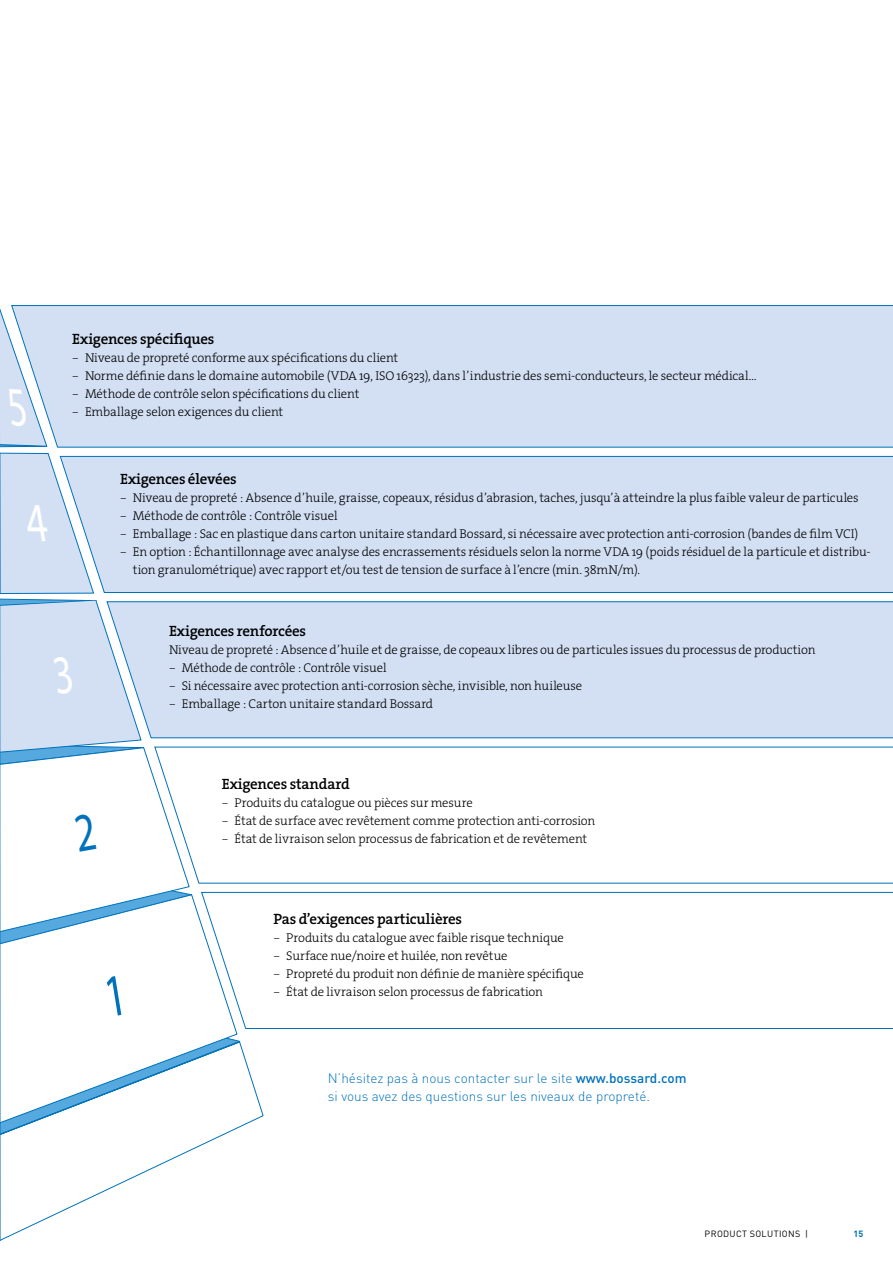
<style>
.page{position:relative;width:893px;height:1263px;background:#fff}
.page>*{position:absolute;margin:0;border:0;box-sizing:border-box;transform-origin:0 0}
.t1{font:15px "The Serif HP6 Se Bld";letter-spacing:-.015em;color:#000}
.t2{font:300 13.5px/18.6px "DINOT";color:#0072bb}
.t3{font:12.75px/18px "The Serif HP3 Lig";letter-spacing:-.015em;color:#000}
.t4{font:9px "DINOT";letter-spacing:.04em;color:#000}
.t5{font:700 9px "DINOT";color:#0072bb}
.s1{font-family:"DINOT";font-weight:300}
.s2{font-weight:500}
</style>
<div class="page">
<svg style="left:201px;top:892px;width:692px;height:137px"></svg>
<svg style="left:194px;top:746px;width:699px;height:138px"></svg>
<div style="left:194px;top:601px;width:699px;height:138px;background:#d3e0f4"></div>
<div style="left:194px;top:456px;width:699px;height:137px;background:#d3e0f4"></div>
<div style="left:11px;top:305px;width:882px;height:143px;background:#d3e0f4"></div>
<svg style="left:194px;top:894px;width:44px;height:82px"></svg>
<svg style="left:1px;top:1048px;width:263px;height:193px"></svg>
<hr style="left:0;top:605px;width:1px;height:636px;background:#0072bb">
<svg style="left:0;top:976px;width:242px;height:159px"></svg>
<svg style="left:0;top:453px;width:194px;height:492px"></svg>
<svg style="left:0;top:307px;width:48px;height:140px"></svg>
<p class="t1" style="left:72px;top:329px;width:144px">Exigences spécifiques</p>
<p class="t3" style="left:72px;top:349px;width:328px"><span class="s1">–</span> Niveau de propreté conforme aux spécifications du client</p>
<p class="t3" style="left:72px;top:367px;width:686px"><span class="s1">–</span> Norme définie dans le domaine automobile (VDA 19, ISO 16323), dans l’industrie des semi-conducteurs, le secteur médical...</p>
<p class="t3" style="left:72px;top:385px;width:289px"><span class="s1">–</span> Méthode de contrôle selon spécifications du client</p>
<p class="t3" style="left:72px;top:403px;width:213px"><span class="s1">–</span> Emballage selon exigences du client</p>
<p class="t1" style="left:120px;top:469px;width:118px">Exigences élevées</p>
<p class="t3" style="left:120px;top:489px;width:740px"><span class="s1">–</span> Niveau de propreté : Absence d’huile, graisse, copeaux, résidus d’abrasion, taches, jusqu’à atteindre la plus faible valeur de particules</p>
<p class="t3" style="left:120px;top:507px;width:219px"><span class="s1">–</span> Méthode de contrôle : Contrôle visuel</p>
<p class="t3" style="left:120px;top:525px;width:740px"><span class="s1">–</span> Emballage : Sac en plastique dans carton unitaire standard Bossard, si nécessaire avec protection anti-corrosion (bandes de film VCI)</p>
<p class="t3" style="left:133px;top:543px;width:739px;text-indent:-13px"><span class="s1">–</span> En option : Échantillonnage avec analyse des encrassements résiduels selon la norme VDA 19 (poids résiduel de la particule et distribu&shy;tion granulométrique) avec rapport et/ou test de tension de surface à l’encre (min. 38mN/m).</p>
<p class="t1" style="left:169px;top:621px;width:139px">Exigences renforcées</p>
<p class="t3" style="left:169px;top:641px;width:648px">Niveau de propreté : Absence d’huile et de graisse, de copeaux libres ou de particules issues du processus de production</p>
<p class="t3" style="left:169px;top:659px;width:219px"><span class="s1">–</span> Méthode de contrôle : Contrôle visuel</p>
<p class="t3" style="left:169px;top:677px;width:415px"><span class="s1">–</span> Si nécessaire avec protection anti-corrosion sèche, invisible, non huileuse</p>
<p class="t3" style="left:169px;top:695px;width:266px"><span class="s1">–</span> Emballage : Carton unitaire standard Bossard</p>
<p class="t1" style="left:222px;top:774px;width:130px">Exigences standard</p>
<p class="t3" style="left:222px;top:793px;width:252px"><span class="s1">–</span> Produits du catalogue ou pièces sur mesure</p>
<p class="t3" style="left:222px;top:811px;width:375px"><span class="s1">–</span> État de surface avec revêtement comme protection anti-corrosion</p>
<p class="t3" style="left:222px;top:829px;width:367px"><span class="s1">–</span> État de livraison selon processus de fabrication et de revêtement</p>
<p class="t1" style="left:274px;top:909px;width:190px">Pas d’exigences particulières</p>
<p class="t3" style="left:274px;top:929px;width:292px"><span class="s1">–</span> Produits du catalogue avec faible risque technique</p>
<p class="t3" style="left:274px;top:947px;width:236px"><span class="s1">–</span> Surface nue/noire et huilée, non revêtue</p>
<p class="t3" style="left:274px;top:965px;width:312px"><span class="s1">–</span> Propreté du produit non définie de manière spécifique</p>
<p class="t3" style="left:274px;top:983px;width:271px"><span class="s1">–</span> État de livraison selon processus de fabrication</p>
<p class="t2" style="left:328px;top:1068px;width:360px">N’hésitez pas à nous contacter sur le site <span class="s2">www.bossard.com </span>si vous avez des questions sur les niveaux de propreté.</p>
<p class="t4" style="left:705px;top:1227px;width:105px">PRODUCT SOLUTIONS |</p>
<p class="t5" style="left:853px;top:1227px;width:11px">15</p>
</div>
